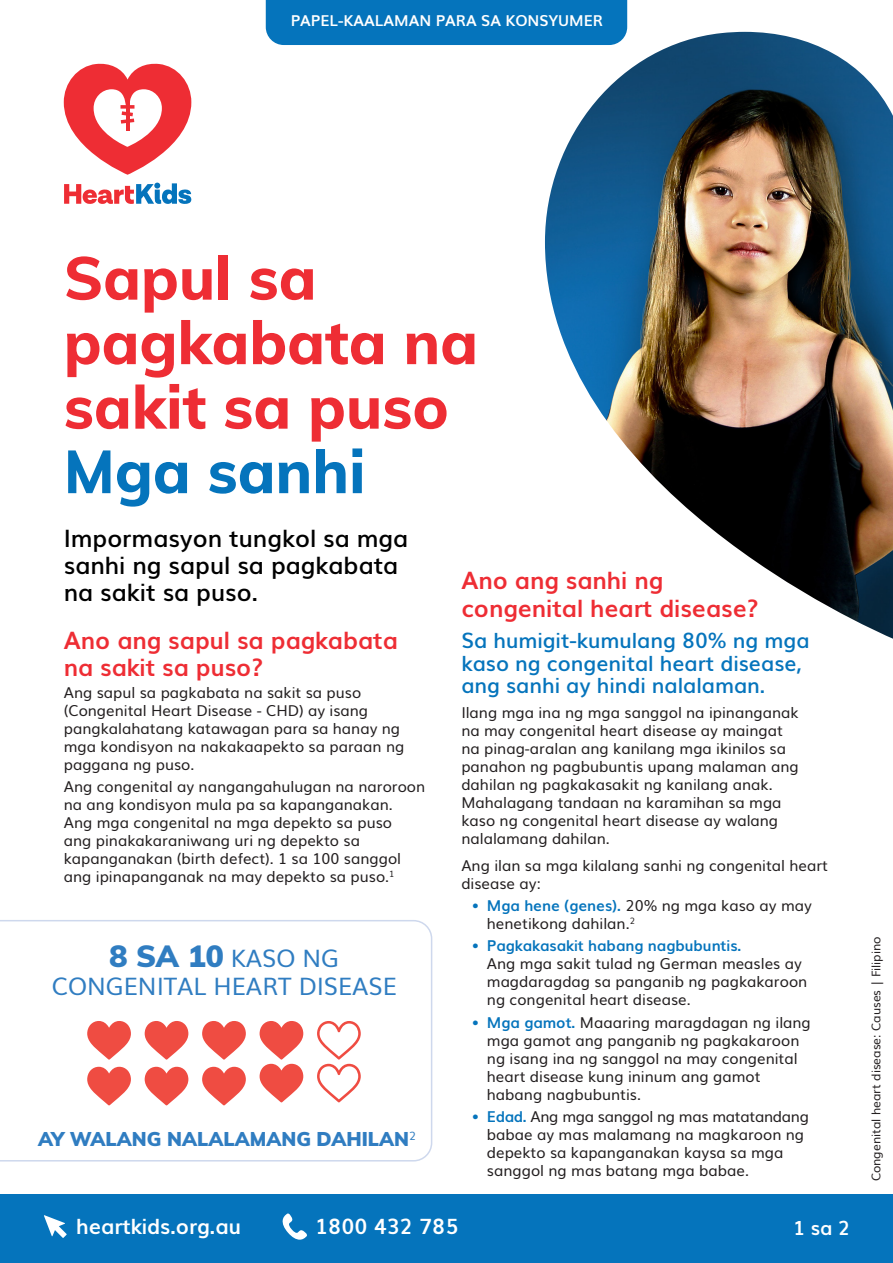
<style>
.page{position:relative;width:893px;height:1263px;background:#fff}
.page>*{position:absolute;margin:0;border:0;box-sizing:border-box;transform-origin:0 0}
.Headline{font:800 60px/64.5px "Muli";color:#ee2d34}
.Sub_Heading{font:700 24px/27px "Muli";color:#ee2d34}
.Paragraph_Heading{font:600 24px/27px "Muli";color:#000}
.quote_-_person{font:24px/28.5px "Muli";color:#307dc1;text-align:center}
.Paragraph_Heading-2{font:600 21px/22.5px "Muli";color:#0574bc}
.t1{font:700 21px "Muli";color:#fff}
.quote_-_person-2{font:900 19.5px "Muli";color:#307dc1}
.t2{font:700 19.5px "Muli";color:#fff}
.body_copy{font:15px/18px "Muli";color:#231f20}
.body_copy-2{font:700 15px "Muli";color:#fff}
.quote_-_person-3{font:12px "Muli";color:#231f20}
.s1{color:#0574bc}
.s2{font-weight:700;color:#0574bc}
.s3{font-weight:900;font-size:30px}
</style>
<div class="page">
<div style="left:0;top:1194px;width:893px;height:69px;background:#0574bc"></div>
<svg style="left:44px;top:1215px;width:23px;height:23px"></svg>
<svg style="left:282px;top:1213px;width:25px;height:27px"></svg>
<svg style="left:64px;top:64px;width:127px;height:111px"></svg>
<svg style="left:64px;top:183px;width:127px;height:21px"></svg>
<img style="left:545px;top:32px;width:348px;height:607px">
<div style="left:266px;top:0;width:361px;height:45px;background:#0574bc"></div>
<svg style="left:0;top:920px;width:432px;height:241px"></svg>
<svg style="left:87px;top:1021px;width:44px;height:38px"></svg>
<svg style="left:145px;top:1021px;width:43px;height:38px"></svg>
<svg style="left:202px;top:1021px;width:44px;height:38px"></svg>
<svg style="left:260px;top:1021px;width:43px;height:81px"></svg>
<svg style="left:317px;top:1021px;width:44px;height:81px"></svg>
<svg style="left:87px;top:1067px;width:44px;height:38px"></svg>
<svg style="left:145px;top:1067px;width:43px;height:38px"></svg>
<svg style="left:202px;top:1067px;width:44px;height:38px"></svg>
<p class="body_copy-2" style="left:291px;top:8px;width:314px">PAPEL-KAALAMAN PARA SA KONSYUMER</p>
<p class="Headline" style="left:64px;top:243px;width:416px">Sapul sa pagkabata na sakit sa puso<br><span class="s1">Mga sanhi</span></p>
<p class="Paragraph_Heading" style="left:64px;top:523px;width:346px">Impormasyon tungkol sa mga sanhi ng sapul sa pagkabata na sakit sa puso.</p>
<p class="Sub_Heading" style="left:64px;top:625px;width:335px">Ano ang sapul sa pagkabata na sakit sa puso?</p>
<p class="body_copy" style="left:64px;top:682px;width:342px">Ang sapul sa pagkabata na sakit sa puso (Congenital Heart Disease - CHD) ay isang pangkalahatang katawagan para sa hanay ng mga kondisyon na nakakaapekto sa paraan ng paggana ng puso.</p>
<p class="body_copy" style="left:64px;top:776px;width:363px">Ang congenital ay nangangahulugan na naroroon na ang kondisyon mula pa sa kapanganakan.<br>Ang mga congenital na mga depekto sa puso<br>ang pinakakaraniwang uri ng depekto sa kapanganakan (birth defect). 1 sa 100 sanggol ang ipinapanganak na may depekto sa puso.<sup>1</sup></p>
<p class="Sub_Heading" style="left:461px;top:564px;width:299px;line-height:28.5px">Ano ang sanhi ng congenital heart disease?</p>
<p class="Paragraph_Heading-2" style="left:461px;top:628px;width:350px">Sa humigit-kumulang 80% ng mga kaso ng congenital heart disease, ang sanhi ay hindi nalalaman.</p>
<p class="body_copy" style="left:461px;top:702px;width:339px">Ilang mga ina ng mga sanggol na ipinanganak na may congenital heart disease ay maingat na pinag-aralan ang kanilang mga ikinilos sa panahon ng pagbubuntis upang malaman ang dahilan ng pagkakasakit ng kanilang anak.<br>Mahalagang tandaan na karamihan sa mga kaso ng congenital heart disease ay walang nalalamang dahilan.</p>
<p class="body_copy" style="left:461px;top:855px;width:368px">Ang ilan sa mga kilalang sanhi ng congenital heart disease ay:</p>
<p class="body_copy" style="left:487px;top:895px;width:326px;text-indent:-15px"><span class="s1">•</span> <span class="s2">Mga hene (genes).</span> 20% ng mga kaso ay may henetikong dahilan.<sup>2</sup></p>
<p class="body_copy" style="left:487px;top:936px;width:322px;text-indent:-15px"><span class="s1">•</span> <span class="s2">Pagkakasakit habang nagbubuntis.<br></span>Ang mga sakit tulad ng German measles ay magdaragdag sa panganib ng pagkakaroon ng congenital heart disease.</p>
<p class="body_copy" style="left:487px;top:1012px;width:326px;text-indent:-15px"><span class="s1">•</span> <span class="s2">Mga gamot.</span> Maaaring maragdagan ng ilang mga gamot ang panganib ng pagkakaroon ng isang ina ng sanggol na may congenital heart disease kung ininum ang gamot habang nagbubuntis.</p>
<p class="body_copy" style="left:487px;top:1106px;width:324px;text-indent:-15px"><span class="s1">•</span> <span class="s2">Edad.</span> Ang mga sanggol ng mas matatandang babae ay mas malamang na magkaroon ng depekto sa kapanganakan kaysa sa mga sanggol ng mas batang mga babae.</p>
<p class="quote_-_person" style="left:52px;top:942px;width:347px"><span class="s3">8 SA 10</span> KASO NG<br>CONGENITAL HEART DISEASE</p>
<p class="quote_-_person-2" style="left:38px;top:1125px;width:380px">AY WALANG NALALAMANG DAHILAN<sup>2</sup></p>
<h3 class="t1" style="left:76px;top:1209px;width:166px">heartkids.org.au</h3>
<h3 class="t1" style="left:315px;top:1209px;width:145px">1800 432 785</h3>
<h3 class="t2" style="left:793px;top:1212px;width:59px">1 sa 2</h3>
<p class="quote_-_person-3" style="left:866px;top:1181px;width:246px;rotate:-90deg">Congenital heart disease: Causes | Filipino</p>
</div>
